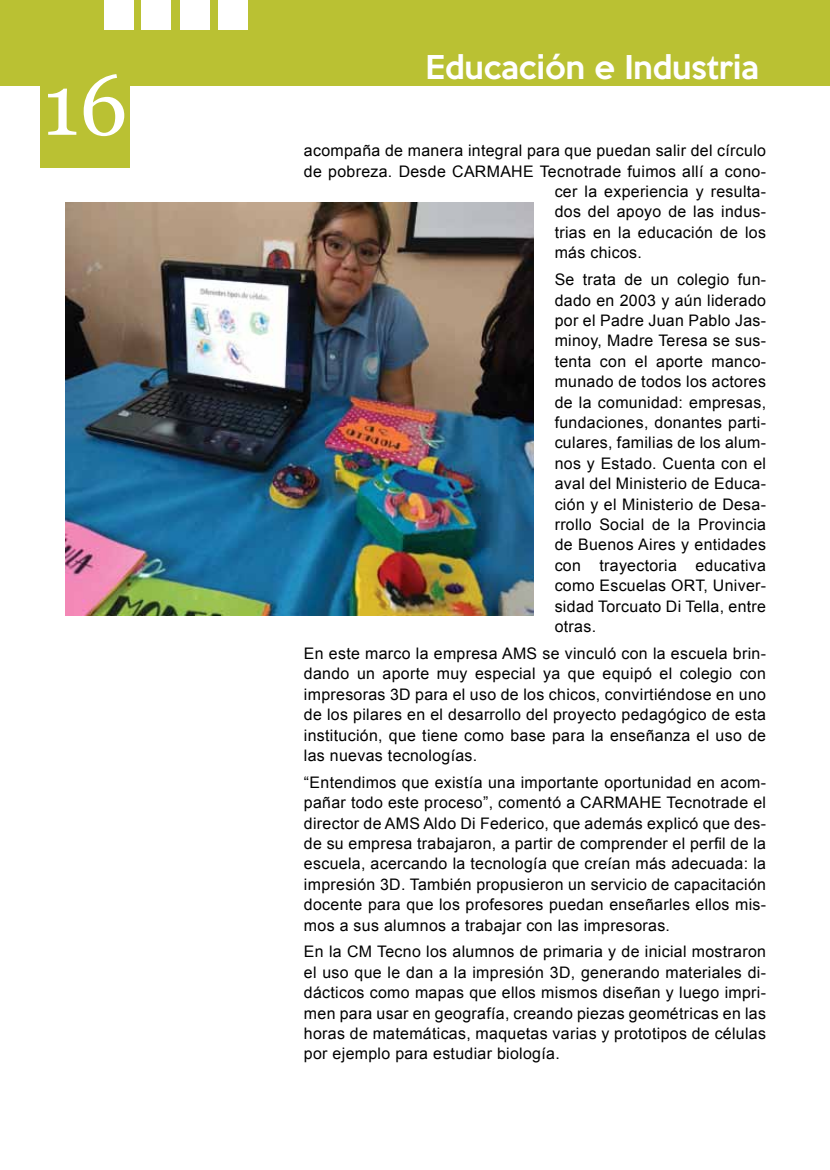
<style>
.page{position:relative;width:830px;height:1170px;background:#fff}
.page>*{position:absolute;margin:0;border:0;box-sizing:border-box;transform-origin:0 0}
.t1{font:85.5px "Georgia";color:#fff}
.t2{font:500 30px "Keep Calm";color:#fff}
.t3{font:15.9px/20.4px "Arial";letter-spacing:.02em;color:#000;text-align:justify}
</style>
<div class="page">
<div style="left:40px;top:64px;width:90px;height:104px;background:#bac133"></div>
<div style="left:0;top:0;width:829px;height:85px;background:#bac133"></div>
<div style="left:104px;top:0;width:29px;height:30px;background:#fff"></div>
<div style="left:141px;top:0;width:30px;height:30px;background:#fff"></div>
<div style="left:180px;top:0;width:30px;height:30px;background:#fff"></div>
<div style="left:218px;top:0;width:29px;height:30px;background:#fff"></div>
<img style="left:65px;top:202px;width:468px;height:413px">
<h1 class="t1" style="left:43px;top:43px;width:87px">16</h1>
<h2 class="t2" style="left:425px;top:41px;width:334px">Educación e Industria</h2>
<p class="t3" style="left:304px;top:141px;width:463px">acompaña de manera integral para que puedan salir del círculo</p>
<p class="t3" style="left:304px;top:161px;width:463px">de pobreza. Desde CARMAHE Tecnotrade fuimos allí a cono-</p>
<p class="t3" style="left:554px;top:181px;width:213px">cer la experiencia y resulta-</p>
<p class="t3" style="left:554px;top:202px;width:213px">dos del apoyo de las indus-</p>
<p class="t3" style="left:554px;top:222px;width:213px">trias en la educación de los</p>
<p class="t3" style="left:554px;top:243px;width:89px">más chicos.</p>
<p class="t3" style="left:554px;top:269px;width:213px">Se trata de un colegio fun&shy;dado en 2003 y aún liderado por el Padre Juan Pablo Jas&shy;minoy, Madre Teresa se sus&shy;tenta con el aporte manco&shy;munado de todos los actores de la comunidad: empresas, fundaciones, donantes parti&shy;culares, familias de los alum&shy;nos y Estado. Cuenta con el aval del Ministerio de Educa&shy;ción y el Ministerio de Desa&shy;rrollo Social de la Provincia de Buenos Aires y entidades con trayectoria educativa como Escuelas ORT, Univer&shy;sidad Torcuato Di Tella, entre otras.</p>
<p class="t3" style="left:304px;top:643px;width:463px">En este marco la empresa AMS se vinculó con la escuela brin&shy;dando un aporte muy especial ya que equipó el colegio con impresoras 3D para el uso de los chicos, convirtiéndose en uno de los pilares en el desarrollo del proyecto pedagógico de esta institución, que tiene como base para la enseñanza el uso de las nuevas tecnologías.</p>
<p class="t3" style="left:304px;top:772px;width:463px">“Entendimos que existía una importante oportunidad en acom&shy;pañar todo este proceso”, comentó a CARMAHE Tecnotrade el director de AMS Aldo Di Federico, que además explicó que des&shy;de su empresa trabajaron, a partir de comprender el perfil de la escuela, acercando la tecnología que creían más adecuada: la impresión 3D. También propusieron un servicio de capacitación docente para que los profesores puedan enseñarles ellos mis&shy;mos a sus alumnos a trabajar con las impresoras.</p>
<p class="t3" style="left:304px;top:941px;width:463px">En la CM Tecno los alumnos de primaria y de inicial mostraron el uso que le dan a la impresión 3D, generando materiales di&shy;dácticos como mapas que ellos mismos diseñan y luego impri&shy;men para usar en geografía, creando piezas geométricas en las horas de matemáticas, maquetas varias y prototipos de células por ejemplo para estudiar biología.</p>
</div>
